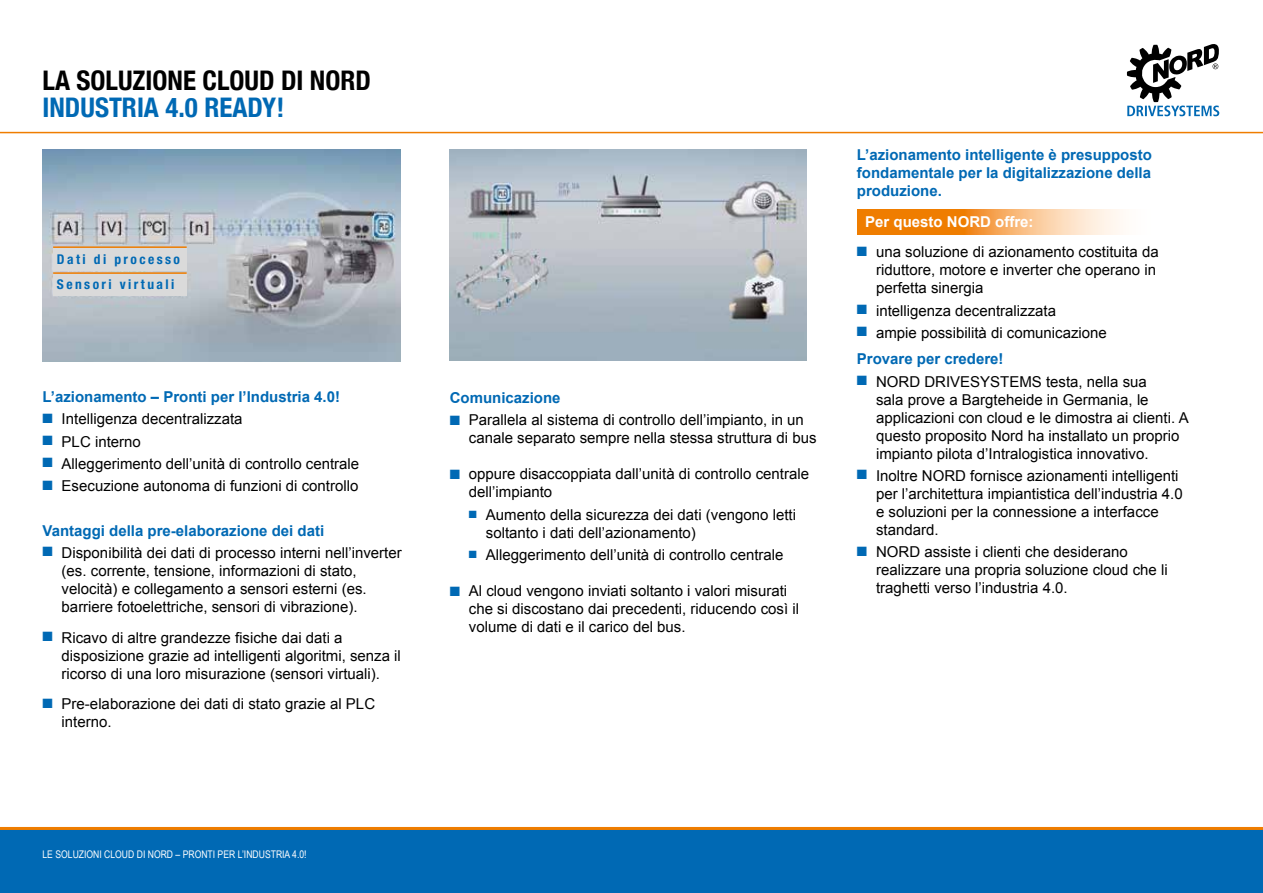
<style>
.page{position:relative;width:1263px;height:893px;background:#fff}
.page>*{position:absolute;margin:0;border:0;box-sizing:border-box;transform-origin:0 0}
.t1{font:700 condensed 27px "Helvetica Neue";color:#000}
.t2{font:700 condensed 27px "Helvetica Neue";color:#0069b4}
.t3{font:15px/18px "Arial";color:#000}
.t4{font:700 15px/18px "Arial";color:#0069b4;text-align:justify}
.t5{font:700 15px "Arial";color:#fff}
.t6{font:700 condensed 13.5px/24.8px "Helvetica Neue";letter-spacing:.18em;color:#0069b4}
.t7{font:10.5px "Arial Narrow";color:#fff}
.s1{color:#0069b4}
.s2{font-weight:700;color:#0069b4}
</style>
<div class="page">
<img style="left:43px;top:150px;width:357px;height:211px">
<svg style="left:858px;top:209px;width:265px;height:26px;background:#f5aa5b"></svg>
<hr style="left:0;top:132px;width:1263px;height:1px;background:#ef7d00">
<div style="left:0;top:828px;width:1263px;height:65px;background:#0069b4"></div>
<hr style="left:0;top:827px;width:1263px;height:3px;background:#ef7d00">
<img style="left:450px;top:150px;width:356px;height:210px">
<svg style="left:1127px;top:44px;width:92px;height:72px"></svg>
<div style="left:53px;top:248px;width:134px;height:22px;background:#dadada"></div>
<div style="left:53px;top:273px;width:134px;height:23px;background:#dadada"></div>
<hr style="left:53px;top:246px;width:134px;height:2px;background:#ef7d00">
<hr style="left:53px;top:272px;width:134px;height:2px;background:#ef7d00">
<h1 class="t1" style="left:43px;top:58px;width:330px">LA SOLUZIONE CLOUD DI NORD</h1>
<h1 class="t2" style="left:43px;top:85px;width:243px">INDUSTRIA 4.0 READY!</h1>
<p class="t6" style="left:57px;top:247px;width:125px">Dati di processo<br>Sensori virtuali</p>
<p class="t4" style="left:43px;top:388px;width:299px">L’azionamento – Pronti per l’Industria 4.0!</p>
<p class="t3" style="left:43px;top:410px;width:202px"><span class="s1">■</span> Intelligenza decentralizzata</p>
<p class="t3" style="left:43px;top:432px;width:100px"><span class="s1">■</span> PLC interno</p>
<p class="t3" style="left:43px;top:455px;width:318px"><span class="s1">■</span> Alleggerimento dell’unità di controllo centrale</p>
<p class="t3" style="left:43px;top:477px;width:317px"><span class="s1">■</span> Esecuzione autonoma di funzioni di controllo</p>
<p class="t4" style="left:43px;top:522px;width:283px">Vantaggi della pre-elaborazione dei dati</p>
<p class="t3" style="left:62px;top:544px;width:342px;text-indent:-19px"><span class="s1">■</span> Disponibilità dei dati di processo interni nell’inverter (es. corrente, tensione, informazioni di stato, velocità) e collegamento a sensori esterni (es. barriere fotoelettriche, sensori di vibrazione).</p>
<p class="t3" style="left:62px;top:629px;width:341px;text-indent:-19px"><span class="s1">■</span> Ricavo di altre grandezze fisiche dai dati a disposizione grazie ad intelligenti algoritmi, senza il ricorso di una loro misurazione (sensori virtuali).</p>
<p class="t3" style="left:62px;top:695px;width:315px;text-indent:-19px"><span class="s1">■</span> Pre-elaborazione dei dati di stato grazie al PLC interno.</p>
<p class="t4" style="left:450px;top:389px;width:112px">Comunicazione</p>
<p class="t3" style="left:469px;top:411px;width:349px;text-indent:-19px"><span class="s1">■</span> Parallela al sistema di controllo dell’impianto, in un canale separato sempre nella stessa struttura di bus</p>
<p class="t3" style="left:469px;top:465px;width:342px;text-indent:-19px"><span class="s1">■</span> oppure disaccoppiata dall’unità di controllo centrale dell’impianto</p>
<p class="t3" style="left:486px;top:506px;width:312px;text-indent:-17px"><span class="s1">■</span> Aumento della sicurezza dei dati (vengono letti soltanto i dati dell’azionamento)</p>
<p class="t3" style="left:469px;top:546px;width:316px"><span class="s1">■</span> Alleggerimento dell’unità di controllo centrale</p>
<p class="t3" style="left:469px;top:582px;width:332px;text-indent:-19px"><span class="s1">■</span> Al cloud vengono inviati soltanto i valori misurati che si discostano dai precedenti, riducendo così il volume di dati e il carico del bus.</p>
<p class="t4" style="left:857px;top:146px;width:297px">L’azionamento intelligente è presupposto fondamentale per la digitalizzazione della produzione.</p>
<p class="t5" style="left:865px;top:211px;width:170px">Per questo NORD offre:</p>
<p class="t3" style="left:876px;top:243px;width:284px;text-indent:-19px"><span class="s1">■</span> una soluzione di azionamento costituita da riduttore, motore e inverter che operano in perfetta sinergia</p>
<p class="t3" style="left:857px;top:301px;width:201px"><span class="s1">■</span> intelligenza decentralizzata</p>
<p class="t3" style="left:857px;top:319px;width:252px;line-height:26.5px"><span class="s1">■</span> ampie possibilità di comunicazione<br><span class="s2">Provare per credere!</span></p>
<p class="t3" style="left:876px;top:372px;width:314px;text-indent:-19px"><span class="s1">■</span> NORD DRIVESYSTEMS testa, nella sua<br>sala prove a Bargteheide in Germania, le applicazioni con cloud e le dimostra ai clienti. A questo proposito Nord ha installato un proprio impianto pilota d’Intralogistica innovativo.</p>
<p class="t3" style="left:876px;top:467px;width:308px;text-indent:-19px"><span class="s1">■</span> Inoltre NORD fornisce azionamenti intelligenti per l’architettura impiantistica dell’industria 4.0 e soluzioni per la connessione a interfacce standard.</p>
<p class="t3" style="left:876px;top:543px;width:293px;text-indent:-19px"><span class="s1">■</span> NORD assiste i clienti che desiderano realizzare una propria soluzione cloud che li traghetti verso l’industria 4.0.</p>
<p class="t7" style="left:43px;top:847px;width:266px">LE SOLUZIONI CLOUD DI NORD – PRONTI PER L’INDUSTRIA 4.0!</p>
</div>
